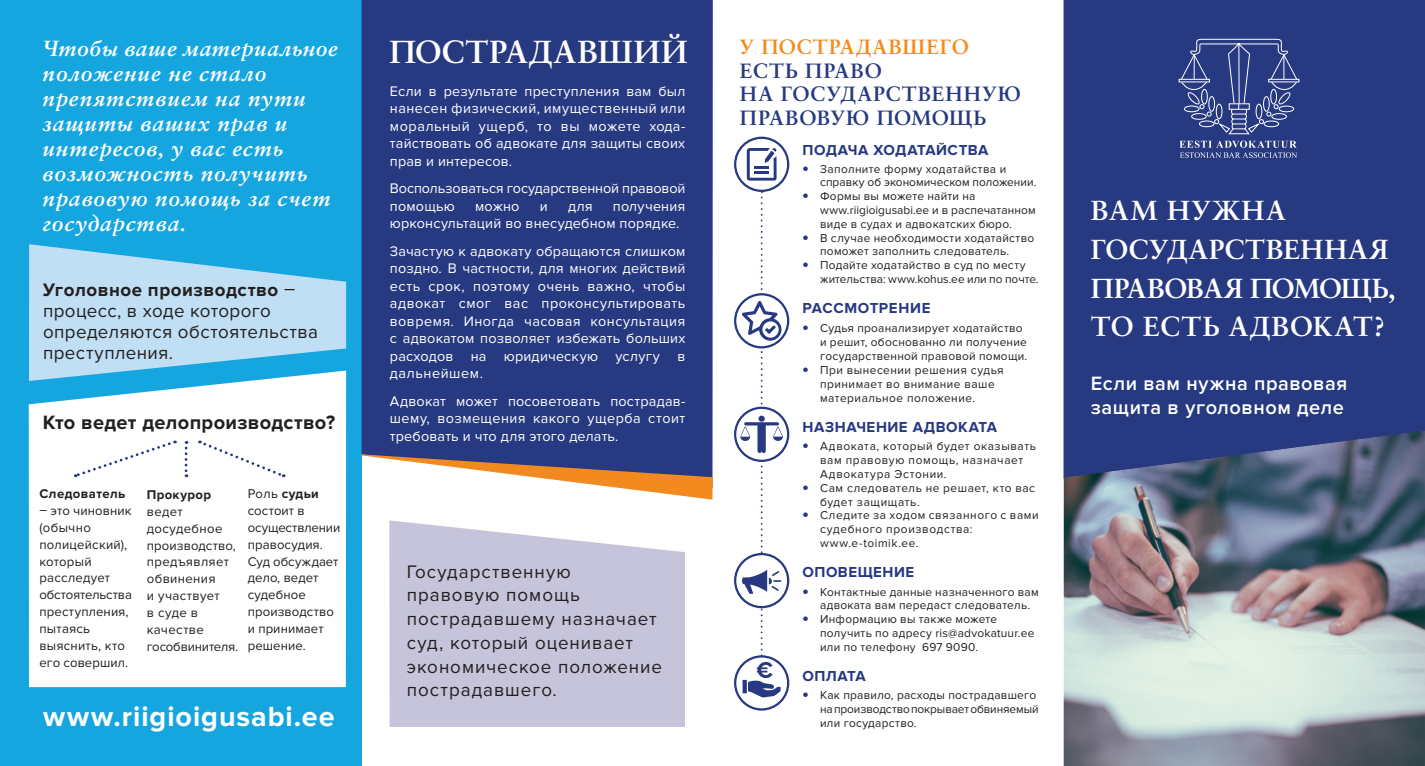
<style>
.page{position:relative;width:1425px;height:766px;background:#fff}
.page>*{position:absolute;margin:0;border:0;box-sizing:border-box;transform-origin:0 0}
.t1{font:700 31.88px "Sabon LTCYR";letter-spacing:.03em;color:#fff}
.t2{font:700 28.75px "Proxima Nova";letter-spacing:.035em;color:#fff}
.t3{font:700 27.5px/38.8px "Sabon LTCYR";letter-spacing:.015em;color:#fff}
.t4{font:italic 700 21.88px/25px "Sabon LTCYR";letter-spacing:.04em;color:#fff}
.t5{font:700 20.62px/23.5px "Sabon LTCYR";letter-spacing:.05em;color:#263981}
.t6{font:700 20.62px "Sabon LTCYR";letter-spacing:.05em;color:#f28a20}
.t7{font:600 20px/23.8px "Proxima Nova";letter-spacing:.03em;color:#fff}
.t8{font:700 20px "Proxima Nova";letter-spacing:.02em;color:#231f20}
.t9{font:18.75px/23.8px "Proxima Nova";letter-spacing:.05em;color:#231f20}
.t10{font:18.75px/21.2px "Proxima Nova";letter-spacing:.02em;color:#231f20}
.t11{font:700 15px "Proxima Nova";letter-spacing:.035em;color:#263981}
.t12{font:14.38px/17.5px "Proxima Nova";letter-spacing:.015em;color:#fff;text-align:justify}
.t13{font:14.38px/17.5px "Proxima Nova";letter-spacing:-.005em;color:#fff}
.t14{font:13.12px/16.9px "Proxima Nova";letter-spacing:.01em;color:#231f20}
.t15{font:700 13.12px "Proxima Nova";letter-spacing:.03em;color:#231f20}
.t16{font:11.88px/13.8px "Proxima Nova";letter-spacing:.025em;color:#231f20}
.t17{font:11.88px/13.8px "Proxima Nova";letter-spacing:.05em;color:#231f20}
.t18{font:11.88px/13.8px "Proxima Nova";letter-spacing:-.005em;color:#231f20;text-align:right}
.t19{font:11.88px/13.8px "Proxima Nova";letter-spacing:.005em;color:#231f20}
.t20{font:11.88px/13.8px "Proxima Nova";letter-spacing:.045em;color:#231f20}
.s1{font-weight:700}
.s2{font-weight:900;font-size:17.5px;color:#263981}
</style>
<div class="page">
<div style="left:0;top:0;width:361px;height:765px;background:#16a6df"></div>
<svg style="left:29px;top:244px;width:317px;height:126px"></svg>
<div style="left:29px;top:370px;width:317px;height:317px;background:#fff"></div>
<div style="left:1063px;top:0;width:361px;height:430px;background:#263981"></div>
<img style="left:1063px;top:430px;width:361px;height:335px">
<div style="left:361px;top:0;width:352px;height:488px;background:#263981"></div>
<svg style="left:389px;top:520px;width:296px;height:206px;background:#cac8dd"></svg>
<svg style="left:361px;top:454px;width:351px;height:45px"></svg>
<svg style="left:735px;top:138px;width:53px;height:53px"></svg>
<div style="left:734px;top:137px;width:55px;height:55px;border:2px solid #263981;border-radius:50%"></div>
<svg style="left:746px;top:148px;width:30px;height:32px"></svg>
<svg style="left:735px;top:294px;width:53px;height:53px"></svg>
<div style="left:734px;top:293px;width:55px;height:55px;border:2px solid #263981;border-radius:50%"></div>
<svg style="left:735px;top:407px;width:53px;height:53px"></svg>
<div style="left:734px;top:406px;width:55px;height:56px;border:2px solid #263981;border-radius:50%"></div>
<svg style="left:735px;top:554px;width:53px;height:53px"></svg>
<div style="left:734px;top:553px;width:55px;height:55px;border:2px solid #263981;border-radius:50%"></div>
<svg style="left:735px;top:656px;width:53px;height:53px"></svg>
<div style="left:734px;top:655px;width:55px;height:55px;border:2px solid #263981;border-radius:50%"></div>
<svg style="left:740px;top:191px;width:43px;height:506px"></svg>
<div style="left:1268px;top:79px;width:31px;height:3px;border:1px solid #fff"></div>
<svg style="left:1179px;top:39px;width:118px;height:119px;background:#435492"></svg>
<div style="left:74px;top:440px;width:101px;height:38px;background:#fff"></div>
<div style="left:199px;top:440px;width:85px;height:38px;background:#fff"></div>
<svg style="left:185px;top:441px;width:2px;height:36px"></svg>
<h3 class="t4" style="left:43px;top:38px;width:297px">Чтобы ваше материальное положение не стало препятствием на пути защиты ваших прав и интересов, у вас есть возможность получить правовую помощь за счет государства.</h3>
<h3 class="t10" style="left:43px;top:280px;width:276px"><span class="s1">Уголовное производство</span> – процесс, в ходе которого определяются обстоятельства преступления.</h3>
<h3 class="t8" style="left:43px;top:415px;width:294px">Кто ведет делопроизводство?</h3>
<p class="t15" style="left:39px;top:488px;width:87px">Следователь</p>
<p class="t14" style="left:39px;top:502px;width:94px">– это чиновник (обычно полицейский), который расследует обстоятельства преступления, пытаясь выяснить, кто его совершил.</p>
<p class="t15" style="left:147px;top:489px;width:66px">Прокурор</p>
<p class="t14" style="left:147px;top:503px;width:93px">ведет досудебное производство, предъявляет обвинения<br>и участвует<br>в суде в качестве гособвинителя.</p>
<p class="t14" style="left:248px;top:486px;width:94px">Роль <span class="s1">судьи </span>состоит в осуществлении правосудия.<br>Суд обсуждает дело, ведет судебное производство и принимает решение.</p>
<h2 class="t2" style="left:43px;top:705px;width:293px">www.riigioigusabi.ee</h2>
<h1 class="t1" style="left:389px;top:38px;width:300px">ПОСТРАДАВШИЙ</h1>
<h3 class="t6" style="left:740px;top:38px;width:230px">У ПОСТРАДАВШЕГО</h3>
<h3 class="t5" style="left:740px;top:61px;width:283px">ЕСТЬ ПРАВО<br>НА ГОСУДАРСТВЕННУЮ<br>ПРАВОВУЮ ПОМОЩЬ</h3>
<p class="t12" style="left:390px;top:83px;width:297px">Если в результате преступления вам был нанесен физический, имущественный или моральный ущерб, то вы можете хода&shy;тайствовать об адвокате для защиты своих прав и интересов.</p>
<p class="t13" style="left:390px;top:180px;width:297px">Воспользоваться государственной правовой помощью</p>
<p class="t11" style="left:802px;top:144px;width:187px">ПОДАЧА ХОДАТАЙСТВА</p>
<p class="t19" style="left:820px;top:162px;width:218px;text-indent:-18px"><span class="s2">•</span> Заполните форму ходатайства и справку об экономическом положении.</p>
<p class="t16" style="left:820px;top:190px;width:217px;text-indent:-18px"><span class="s2">•</span> Формы вы можете найти на www.riigioigusabi.ee и в распечатанном виде в судах и адвокатских бюро.</p>
<p class="t16" style="left:820px;top:231px;width:216px;text-indent:-18px"><span class="s2">•</span> В случае необходимости ходатайство поможет заполнить следователь.</p>
<p class="t16" style="left:820px;top:259px;width:220px;text-indent:-18px"><span class="s2">•</span> Подайте ходатайство в суд по месту жительства: www.kohus.ee или по почте.</p>
<p class="t11" style="left:802px;top:302px;width:129px">РАССМОТРЕНИЕ</p>
<p class="t16" style="left:820px;top:321px;width:209px;line-height:14.4px;text-indent:-18px"><span class="s2">•</span> Судья проанализирует ходатайство и решит, обоснованно ли получение государственной правовой помощи.</p>
<p class="t16" style="left:820px;top:364px;width:185px;text-indent:-18px"><span class="s2">•</span> При вынесении решения судья принимает во внимание ваше материальное положение.</p>
<p class="t11" style="left:802px;top:421px;width:196px">НАЗНАЧЕНИЕ АДВОКАТА</p>
<p class="t17" style="left:820px;top:440px;width:217px;text-indent:-18px"><span class="s2">•</span> Адвоката, который будет оказывать вам правовую помощь, назначает<br>Адвокатура Эстонии.</p>
<p class="t20" style="left:820px;top:481px;width:216px;text-indent:-18px"><span class="s2">•</span> Сам следователь не решает, кто вас будет защищать.</p>
<p class="t17" style="left:820px;top:509px;width:220px;text-indent:-18px"><span class="s2">•</span> Следите за ходом связанного с вами судебного производства: www.e-toimik.ee.</p>
<p class="t11" style="left:802px;top:566px;width:113px">ОПОВЕЩЕНИЕ</p>
<p class="t16" style="left:820px;top:585px;width:220px;text-indent:-18px"><span class="s2">•</span> Контактные данные назначенного вам адвоката вам передаст следователь.</p>
<p class="t16" style="left:820px;top:612px;width:216px;text-indent:-18px"><span class="s2">•</span> Информацию вы также можете получить по адресу ris@advokatuur.ee или по телефону 697 9090.</p>
<p class="t11" style="left:802px;top:670px;width:65px">ОПЛАТА</p>
<p class="t18" style="left:802px;top:689px;width:237px"><span class="s2">•</span> Как правило, расходы пострадавшего на производство покрывает обвиняемый</p>
<p class="t12" style="left:390px;top:198px;width:297px;text-indent:223px">получения юрконсультаций во внесудебном порядке.</p>
<p class="t12" style="left:390px;top:243px;width:297px">Зачастую к адвокату обращаются слишком поздно. В частности, для многих действий есть срок, поэтому очень важно, чтобы адвокат смог вас проконсультировать вовремя. Иногда часовая консультация с адвокатом позволяет избежать больших расходов на юридическую услугу в дальнейшем.</p>
<p class="t12" style="left:390px;top:393px;width:297px">Адвокат может посоветовать пострадав&shy;шему, возмещения какого ущерба стоит требовать и что для этого делать.</p>
<p class="t12" style="left:475px;top:198px;width:46px">можно</p>
<p class="t12" style="left:540px;top:198px;width:9px">и</p>
<p class="t12" style="left:568px;top:198px;width:26px">для</p>
<h3 class="t9" style="left:407px;top:560px;width:257px">Государственную правовую помощь пострадавшему назначает суд, который оценивает экономическое положение пострадавшего.</h3>
<p class="t16" style="left:820px;top:716px;width:98px">или государство.</p>
<h3 class="t3" style="left:1090px;top:193px;width:306px">ВАМ НУЖНА<br>ГОСУДАРСТВЕННАЯ<br>ПРАВОВАЯ ПОМОЩЬ,<br>ТО ЕСТЬ АДВОКАТ?</h3>
<h3 class="t7" style="left:1090px;top:373px;width:258px">Если вам нужна правовая защита в уголовном деле</h3>
</div>
